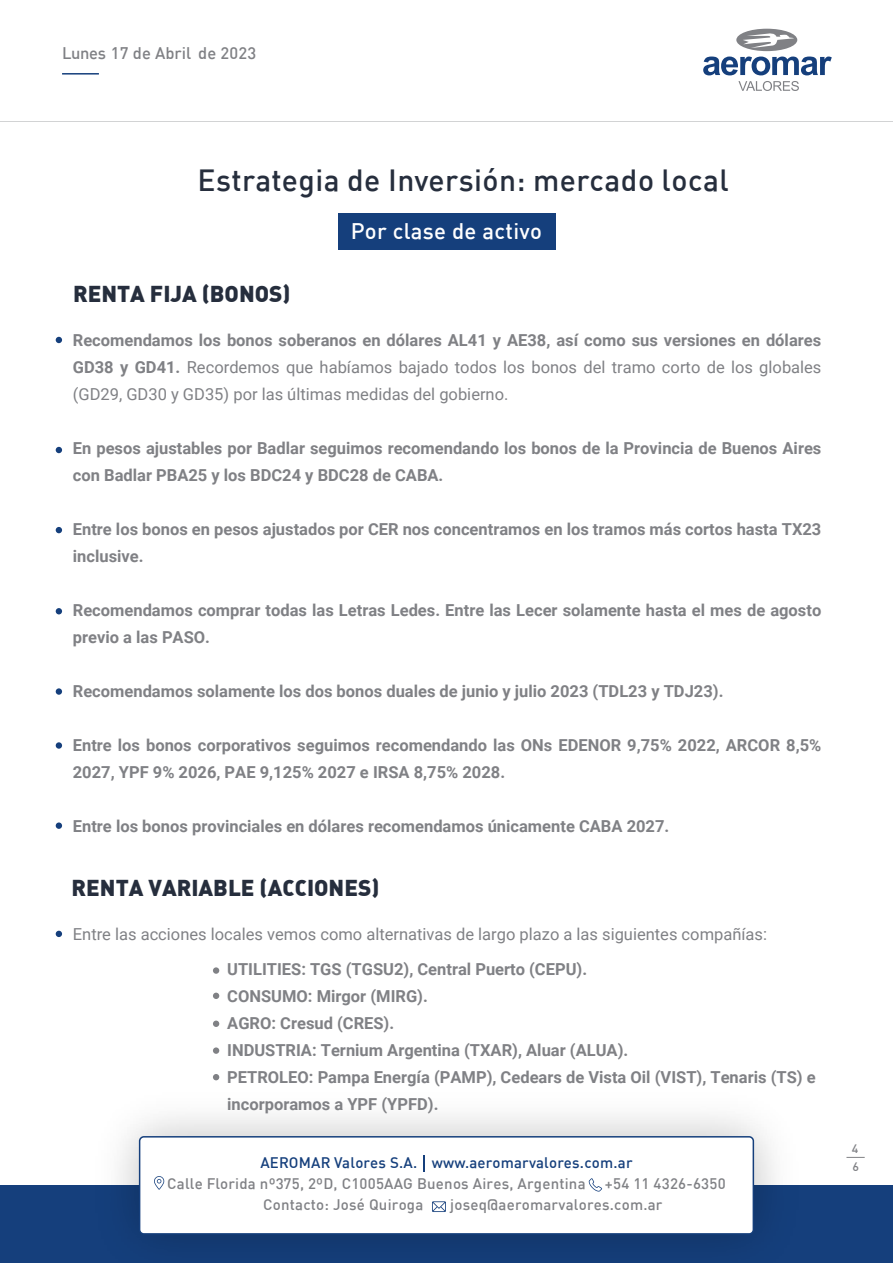
<style>
.page{position:relative;width:893px;height:1263px;background:#fff}
.page>*{position:absolute;margin:0;border:0;box-sizing:border-box;transform-origin:0 0}
.t1{font:500 30px "DIN";letter-spacing:.015em;color:#262e3d}
.t2{font:22.5px "DIN Black Alternate";color:#262e3d}
.t3{font:500 22.05px "DIN";letter-spacing:.015em;color:#fff}
.t4{font:700 16.5px/27px "Roboto";color:#808185}
.t5{font:16.5px/27px "Roboto";color:#808185;text-align:justify}
.t6{font:500 16.5px "DIN";color:#808185}
.t7{font:500 15px "DIN";letter-spacing:.015em;color:#808185}
.t8{font:500 15px "DIN";letter-spacing:.015em;color:#153f7c}
.t9{font:500 12px "DIN";color:#808185}
.s1{font-weight:700}
</style>
<div class="page">
<hr style="left:0;top:121px;width:893px;height:1px;background:#808185">
<svg style="left:703px;top:57px;width:129px;height:18px"></svg>
<svg style="left:738px;top:81px;width:61px;height:10px"></svg>
<div style="left:736px;top:29px;width:61px;height:22px;background:#808185;border-radius:50%"></div>
<svg style="left:743px;top:33px;width:51px;height:15px"></svg>
<hr style="left:62px;top:73px;width:37px;height:2px;background:#153f7c">
<div style="left:0;top:1185px;width:893px;height:78px;background:#153f7c"></div>
<div style="left:140px;top:1137px;width:613px;height:97px;background:#fff;border-radius:4px"></div>
<div style="left:139px;top:1136px;width:615px;height:98px;border:2px solid #153f7c;border-radius:4px"></div>
<svg style="left:424px;top:1155px;width:1px;height:17px"></svg>
<svg style="left:432px;top:1201px;width:14px;height:11px"></svg>
<svg style="left:589px;top:1178px;width:13px;height:13px"></svg>
<svg style="left:154px;top:1176px;width:10px;height:14px"></svg>
<svg style="left:846px;top:1157px;width:19px;height:1px"></svg>
<svg style="left:56px;top:608px;width:6px;height:6px"></svg>
<svg style="left:56px;top:527px;width:6px;height:6px"></svg>
<svg style="left:56px;top:447px;width:6px;height:6px"></svg>
<div style="left:56px;top:742px;width:6px;height:7px;background:#153f7c;border-radius:50%"></div>
<div style="left:56px;top:822px;width:6px;height:7px;background:#153f7c;border-radius:50%"></div>
<svg style="left:56px;top:931px;width:6px;height:6px"></svg>
<div style="left:56px;top:688px;width:6px;height:7px;background:#153f7c;border-radius:50%"></div>
<div style="left:338px;top:213px;width:217px;height:36px;background:#153f7c"></div>
<svg style="left:56px;top:337px;width:6px;height:6px"></svg>
<svg style="left:213px;top:993px;width:6px;height:6px"></svg>
<div style="left:213px;top:1020px;width:6px;height:7px;background:#808185;border-radius:50%"></div>
<svg style="left:213px;top:1074px;width:6px;height:6px"></svg>
<div style="left:213px;top:967px;width:6px;height:7px;background:#808185;border-radius:50%"></div>
<div style="left:213px;top:1047px;width:6px;height:7px;background:#808185;border-radius:50%"></div>
<p class="t6" style="left:62px;top:43px;width:196px">Lunes 17 de Abril de 2023</p>
<h1 class="t1" style="left:198px;top:161px;width:533px">Estrategia de Inversión: mercado local</h1>
<h3 class="t3" style="left:351px;top:216px;width:193px">Por clase de activo</h3>
<h2 class="t2" style="left:73px;top:279px;width:219px">RENTA FIJA (BONOS)</h2>
<p class="t5" style="left:73px;top:326px;width:750px"><span class="s1">Recomendamos los bonos soberanos en dólares AL41 y AE38, así como sus versiones en dólares GD38 y GD41.</span> Recordemos que habíamos bajado todos los bonos del tramo corto de los globales (GD29, GD30 y GD35) por las últimas medidas del gobierno.</p>
<p class="t4" style="left:73px;top:434px;width:750px">En pesos ajustables por Badlar seguimos recomendando los bonos de la Provincia de Buenos Aires con Badlar PBA25 y los BDC24 y BDC28 de CABA.</p>
<p class="t4" style="left:73px;top:515px;width:750px">Entre los bonos en pesos ajustados por CER nos concentramos en los tramos más cortos hasta TX23 inclusive.</p>
<p class="t4" style="left:73px;top:596px;width:750px">Recomendamos comprar todas las Letras Ledes. Entre las Lecer solamente hasta el mes de agosto previo a las PASO.</p>
<p class="t4" style="left:73px;top:677px;width:652px">Recomendamos solamente los dos bonos duales de junio y julio 2023 (TDL23 y TDJ23).</p>
<p class="t4" style="left:73px;top:731px;width:750px">Entre los bonos corporativos seguimos recomendando las ONs EDENOR 9,75% 2022, ARCOR 8,5%<br>2027, YPF 9% 2026, PAE 9,125% 2027 e IRSA 8,75% 2028.</p>
<p class="t4" style="left:73px;top:812px;width:598px">Entre los bonos provinciales en dólares recomendamos únicamente CABA 2027.</p>
<h2 class="t2" style="left:72px;top:872px;width:309px">RENTA VARIABLE (ACCIONES)</h2>
<p class="t5" style="left:73px;top:920px;width:696px">Entre las acciones locales vemos como alternativas de largo plazo a las siguientes compañías:</p>
<p class="t4" style="left:227px;top:955px;width:590px">UTILITIES: TGS (TGSU2), Central Puerto (CEPU).<br>CONSUMO: Mirgor (MIRG).<br>AGRO: Cresud (CRES).<br>INDUSTRIA: Ternium Argentina (TXAR), Aluar (ALUA).<br>PETROLEO: Pampa Energía (PAMP), Cedears de Vista Oil (VIST), Tenaris (TS) e incorporamos a YPF (YPFD).</p>
<p class="t9" style="left:852px;top:1141px;width:8px">4</p>
<p class="t8" style="left:260px;top:1153px;width:374px">AEROMAR Valores S.A. www.aeromarvalores.com.ar</p>
<p class="t9" style="left:852px;top:1159px;width:8px">6</p>
<p class="t7" style="left:167px;top:1174px;width:420px">Calle Florida nº375, 2ºD, C1005AAG Buenos Aires, Argentina</p>
<p class="t7" style="left:605px;top:1174px;width:122px">+54 11 4326-6350</p>
<p class="t7" style="left:263px;top:1195px;width:162px">Contacto: José Quiroga</p>
<p class="t7" style="left:450px;top:1195px;width:214px">joseq@aeromarvalores.com.ar</p>
</div>
